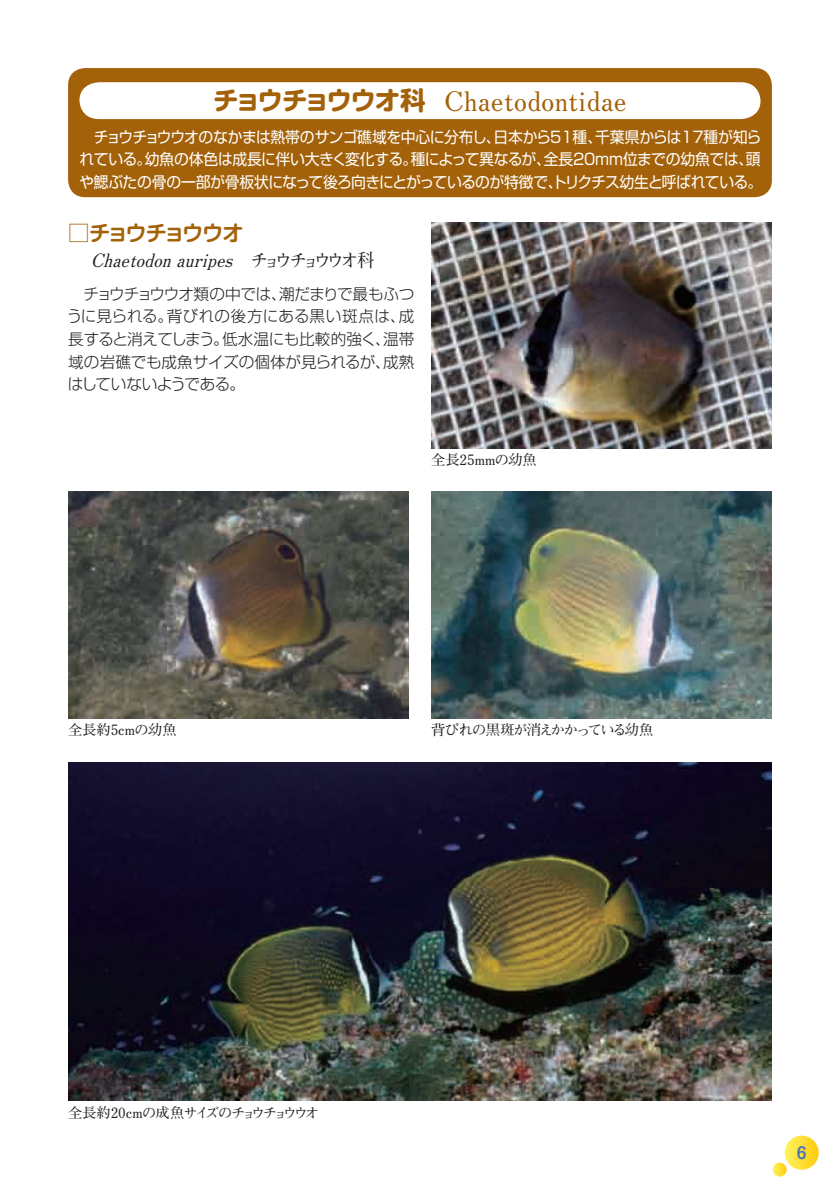
<style>
.page{position:relative;width:840px;height:1191px;background:#fff}
.page>*{position:absolute;margin:0;border:0;box-sizing:border-box;transform-origin:0 0}
.t1{font:700 27px "Futo Min A101 Pr 5";color:#a36109}
.t2{font:700 21.2px "Shin M Go Pro De";letter-spacing:-.14em;color:#a36109}
.t3{font:italic 700 18.4px "Futo Min A101 Pr 5";color:#231f20;scale:.94 1}
.t4{font:15.6px/22.6px "Shin Go Pr 5";letter-spacing:-.04em;color:#fff;text-align:justify;scale:.95 1}
.t5{font:300 15.6px/22.6px "Shin Go Pr 5";letter-spacing:-.01em;color:#231f20;text-align:justify}
.t6{font:700 15.6px "Shin M Go Pro De";color:#4b75ba}
.t7{font:700 14.2px "Futo Min A101 Pr 5";letter-spacing:-.075em;color:#231f20}
.t8{font:700 14.2px "Futo Min A101 Pr 5";color:#231f20}
.s1{font-family:"Shin M Go Pro";font-size:25.6px}
.s2{font-style:normal}
</style>
<div class="page">
<svg style="left:784px;top:1135px;width:34px;height:34px"></svg>
<svg style="left:772px;top:1162px;width:14px;height:14px"></svg>
<div style="left:68px;top:68px;width:703px;height:129px;background:#a36109;border-radius:17px"></div>
<div style="left:79px;top:82px;width:681px;height:37px;background:#fff"></div>
<img style="left:431px;top:222px;width:340px;height:227px">
<img style="left:431px;top:492px;width:340px;height:226px">
<img style="left:68px;top:492px;width:340px;height:226px">
<img style="left:68px;top:762px;width:703px;height:338px">
<h1 class="t1" style="left:213px;top:80px;width:415px"><span class="s1">チョウチョウウオ科</span> Chaetodontidae</h1>
<p class="t4" style="left:79px;top:124px;width:720px">　チョウチョウウオのなかまは熱帯のサンゴ礁域を中心に分布し、日本から51種、千葉県からは17種が知られている。幼魚の体色は成長に伴い大きく変化する。種によって異なるが、全長20mm位までの幼魚では、頭や鰓ぶたの骨の一部が骨板状になって後ろ向きにとがっているのが特徴で、トリクチス幼生と呼ばれている。</p>
<h2 class="t2" style="left:68px;top:215px;width:177px">□チョウチョウウオ</h2>
<p class="t3" style="left:91px;top:245px;width:303px">Chaetodonauripes<span class="s2">　チョウチョウウオ科</span></p>
<p class="t5" style="left:67px;top:281px;width:349px">　チョウチョウウオ類の中では、潮だまりで最もふつうに見られる。背びれの後方にある黒い斑点は、成長すると消えてしまう。低水温にも比較的強く、温帯域の岩礁でも成魚サイズの個体が見られるが、成熟はしていないようである。</p>
<p class="t8" style="left:431px;top:449px;width:107px">全長25mmの幼魚</p>
<p class="t8" style="left:68px;top:718px;width:110px">全長約5cmの幼魚</p>
<p class="t7" style="left:431px;top:718px;width:223px">背びれの黒斑が消えかかっている幼魚</p>
<p class="t7" style="left:68px;top:1101px;width:253px">全長約20cmの成魚サイズのチョウチョウウオ</p>
<p class="t6" style="left:796px;top:1140px;width:11px">6</p>
</div>
